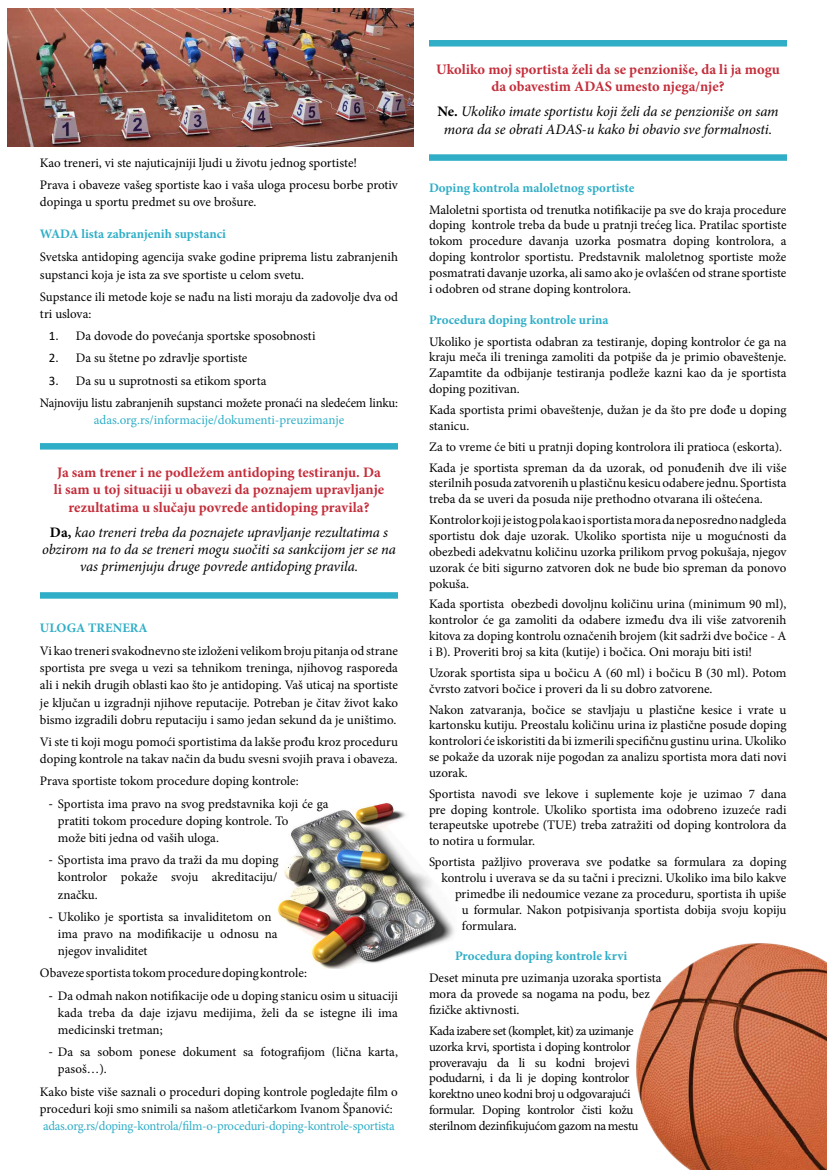
<style>
.page{position:relative;width:827px;height:1170px;background:#fff}
.page>*{position:absolute;margin:0;border:0;box-sizing:border-box;transform-origin:0 0}
.t1{font:italic 14.5px/17.4px "Minion Pro";letter-spacing:-.01em;color:#000;text-align:center}
.t2{font:700 14.5px/17.4px "Minion Pro";color:#c42e3b;text-align:center}
.t3{font:13px/15.8px "Minion Pro";letter-spacing:-.005em;color:#000}
.t4{font:13px/15.8px "Minion Pro";letter-spacing:-.025em;color:#000}
.t5{font:700 13px "Minion Pro";color:#30aec7}
.t6{font:13px "Minion Pro";letter-spacing:-.015em;color:#30aec7}
.s1{font-family:"Calibri"}
.s2{font-weight:700;font-style:normal}
</style>
<div class="page">
<div style="left:40px;top:443px;width:358px;height:6px;background:#30aec7"></div>
<div style="left:40px;top:592px;width:358px;height:6px;background:#30aec7"></div>
<div style="left:429px;top:40px;width:358px;height:6px;background:#30aec7"></div>
<div style="left:429px;top:154px;width:358px;height:7px;background:#30aec7"></div>
<img style="left:636px;top:943px;width:191px;height:227px">
<img style="left:8px;top:8px;width:406px;height:138px">
<img style="left:277px;top:802px;width:177px;height:166px">
<p class="t3" style="left:40px;top:151px;width:360px;line-height:22.2px">Kao treneri, vi ste najuticajniji ljudi u životu jednog sportiste!<br>Prava i obaveze vašeg sportiste kao i vaša uloga procesu borbe protiv</p>
<p class="t3" style="left:40px;top:194px;width:218px">dopinga u sportu predmet su ove brošure.</p>
<p class="t5" style="left:40px;top:225px;width:188px">WADA lista zabranjenih supstanci</p>
<p class="t3" style="left:40px;top:249px;width:359px;line-height:17.2px">Svetska antidoping agencija svake godine priprema listu zabranjenih supstanci koja je ista za sve sportiste u celom svetu.</p>
<p class="t3" style="left:40px;top:288px;width:360px;line-height:17.2px">Supstance ili metode koje se nađu na listi moraju da zadovolje dva od tri uslova:</p>
<p class="t3" style="left:49px;top:328px;width:268px"><span class="s1">1.</span> Da dovode do povećanja sportske sposobnosti</p>
<p class="t3" style="left:49px;top:350px;width:200px"><span class="s1">2.</span> Da su štetne po zdravlje sportiste</p>
<p class="t3" style="left:40px;top:369px;width:360px;line-height:22.1px;text-indent:9px"><span class="s1">3.</span> Da su u suprotnosti sa etikom sporta<br>Najnoviju listu zabranjenih supstanci možete pronaći na sledećem linku:</p>
<p class="t6" style="left:94px;top:411px;width:252px">adas.org.rs/informacije/dokumenti-preuzimanje</p>
<p class="t2" style="left:54px;top:463px;width:332px">Ja sam trener i ne podležem antidoping testiranju. Da li sam u toj situaciji u obavezi da poznajem upravljanje rezultatima u slučaju povrede antidoping pravila?</p>
<p class="t1" style="left:42px;top:523px;width:355px"><span class="s2">Da,</span> kao treneri treba da poznajete upravljanje rezultatima s obzirom na to da se treneri mogu suočiti sa sankcijom jer se na vas primenjuju druge povrede antidoping pravila.</p>
<p class="t5" style="left:40px;top:618px;width:109px">ULOGA TRENERA</p>
<p class="t3" style="left:40px;top:642px;width:360px;line-height:17.2px;text-align:justify">Vi kao treneri svakodnevno ste izloženi velikom broju pitanja od strane sportista pre svega u vezi sa tehnikom treninga, njihovog rasporeda ali i nekih drugih oblasti kao što je antidoping. Vaš uticaj na sportiste je ključan u izgradnji njihove reputacije. Potreban je čitav život kako bismo izgradili dobru reputaciju i samo jedan sekund da je uništimo.</p>
<p class="t3" style="left:40px;top:733px;width:360px;line-height:17.2px">Vi ste ti koji mogu pomoći sportistima da lakše prođu kroz proceduru doping kontrole na takav način da budu svesni svojih prava i obaveza.</p>
<p class="t3" style="left:40px;top:773px;width:260px">Prava sportiste tokom procedure doping kontrole:</p>
<p class="t3" style="left:58px;top:795px;width:272px;line-height:17.2px;text-indent:-9px"><span class="s1">-</span> Sportista ima pravo na svog predstavnika koji će ga pratiti tokom procedure doping kontrole. To<br>može biti jedna od vaših uloga.</p>
<p class="t3" style="left:58px;top:851px;width:222px;line-height:17.2px;text-align:justify;text-indent:-9px"><span class="s1">-</span> Sportista ima pravo da traži da mu doping kontrolor pokaže svoju akreditaciju/ značku.</p>
<p class="t3" style="left:58px;top:908px;width:221px;line-height:17.2px;text-indent:-9px"><span class="s1">-</span> Ukoliko je sportista sa invaliditetom on ima pravo na modifikacije u odnosu na njegov invaliditet</p>
<p class="t3" style="left:40px;top:965px;width:268px">Obaveze sportista tokom procedure doping kontrole:</p>
<p class="t3" style="left:58px;top:987px;width:342px;line-height:17.2px;text-align:justify;text-indent:-9px"><span class="s1">-</span> Da odmah nakon notifikacije ode u doping stanicu osim u situaciji kada treba da daje izjavu medijima, želi da se istegne ili ima medicinski tretman;</p>
<p class="t3" style="left:58px;top:1043px;width:342px;line-height:17.2px;text-indent:-9px"><span class="s1">-</span> Da sa sobom ponese dokument sa fotografijom (lična karta, pasoš…).</p>
<p class="t3" style="left:40px;top:1082px;width:359px;line-height:17.2px">Kako biste više saznali o proceduri doping kontrole pogledajte film o proceduri koji smo snimili sa našom atletičarkom Ivanom Španović:</p>
<p class="t6" style="left:43px;top:1117px;width:353px">adas.org.rs/doping-kontrola/film-o-proceduri-doping-kontrole-sportista</p>
<p class="t2" style="left:436px;top:60px;width:345px">Ukoliko moj sportista želi da se penzioniše, da li ja mogu da obavestim ADAS umesto njega/nje?</p>
<p class="t1" style="left:437px;top:103px;width:343px"><span class="s2">Ne.</span> Ukoliko imate sportistu koji želi da se penzioniše on sam mora da se obrati ADAS-u kako bi obavio sve formalnosti.</p>
<p class="t5" style="left:429px;top:178px;width:207px">Doping kontrola maloletnog sportiste</p>
<p class="t3" style="left:429px;top:201px;width:359px;text-align:justify">Maloletni sportista od trenutka notifikacije pa sve do kraja procedure doping kontrole treba da bude u pratnji trećeg lica. Pratilac sportiste tokom procedure davanja uzorka posmatra doping kontrolora, a doping kontrolor sportistu. Predstavnik maloletnog sportiste može posmatrati davanje uzorka, ali samo ako je ovlašćen od strane sportiste i odobren od strane doping kontrolora.</p>
<p class="t5" style="left:429px;top:310px;width:181px">Procedura doping kontrole urina</p>
<p class="t3" style="left:429px;top:333px;width:359px;text-align:justify">Ukoliko je sportista odabran za testiranje, doping kontrolor će ga na kraju meča ili treninga zamoliti da potpiše da je primio obaveštenje.<br>Zapamtite da odbijanje testiranja podleže kazni kao da je sportista doping pozitivan.</p>
<p class="t3" style="left:429px;top:402px;width:359px">Kada sportista primi obaveštenje, dužan je da što pre dođe u doping stanicu.</p>
<p class="t3" style="left:429px;top:436px;width:359px;line-height:20.9px">Za to vreme će biti u pratnji doping kontrolora ili pratioca (eskorta).<br>Kada je sportista spreman da da uzorak, od ponuđenih dve ili više</p>
<p class="t3" style="left:429px;top:475px;width:359px">sterilnih posuda zatvorenih u plastičnu kesicu odabere jednu. Sportista treba da se uveri da posuda nije prethodno otvarana ili oštećena.</p>
<p class="t3" style="left:429px;top:512px;width:359px;text-align:justify">Kontrolor koji je istog pola kao i sportista mora da neposredno nadgleda sportistu dok daje uzorak. Ukoliko sportista nije u mogućnosti da obezbedi adekvatnu količinu uzorka prilikom prvog pokušaja, njegov uzorak će biti sigurno zatvoren dok ne bude bio spreman da ponovo pokuša.</p>
<p class="t3" style="left:429px;top:596px;width:359px;text-align:justify">Kada sportista obezbedi dovoljnu količinu urina (minimum 90 ml), kontrolor će ga zamoliti da odabere između dva ili više zatvorenih kitova za doping kontrolu označenih brojem (kit sadrži dve bočice - A i B). Proveriti broj sa kita (kutije) i bočica. Oni moraju biti isti!</p>
<p class="t3" style="left:429px;top:664px;width:359px">Uzorak sportista sipa u bočicu A (60 ml) i bočicu B (30 ml). Potom čvrsto zatvori bočice i proveri da li su dobro zatvorene.</p>
<p class="t3" style="left:429px;top:701px;width:359px;text-align:justify">Nakon zatvaranja, bočice se stavljaju u plastične kesice i vrate u kartonsku kutiju. Preostalu količinu urina iz plastične posude doping kontrolori će iskoristiti da bi izmerili specifičnu gustinu urina. Ukoliko se pokaže da uzorak nije pogodan za analizu sportista mora dati novi uzorak.</p>
<p class="t3" style="left:429px;top:785px;width:359px;text-align:justify">Sportista navodi sve lekove i suplemente koje je uzimao 7 dana pre doping kontrole. Ukoliko sportista ima odobreno izuzeće radi terapeutske upotrebe (TUE) treba zatražiti od doping kontrolora da to notira u formular.</p>
<p class="t3" style="left:429px;top:854px;width:359px">Sportista pažljivo proverava sve podatke sa formulara za doping</p>
<p class="t3" style="left:442px;top:870px;width:346px">kontrolu i uverava se da su tačni i precizni. Ukoliko ima bilo kakve</p>
<p class="t3" style="left:455px;top:886px;width:333px">primedbe ili nedoumice vezane za proceduru, sportista ih upiše</p>
<p class="t3" style="left:462px;top:901px;width:326px">u formular. Nakon potpisivanja sportista dobija svoju kopiju</p>
<p class="t3" style="left:462px;top:917px;width:56px">formulara.</p>
<p class="t5" style="left:455px;top:947px;width:174px">Procedura doping kontrole krvi</p>
<p class="t3" style="left:429px;top:970px;width:234px">Deset minuta pre uzimanja uzoraka sportista mora da provede sa nogama na podu, bez fizičke aktivnosti.</p>
<p class="t4" style="left:429px;top:1022px;width:211px">Kada izabere set (komplet, kit) za uzimanje uzorka krvi, sportista i doping kontrolor proveravaju da li su kodni brojevi podudarni, i da li je doping kontrolor korektno uneo kodni broj u odgovarajući formular. Doping kontrolor čisti kožu sterilnom dezinfikujućom gazom na mestu</p>
</div>
